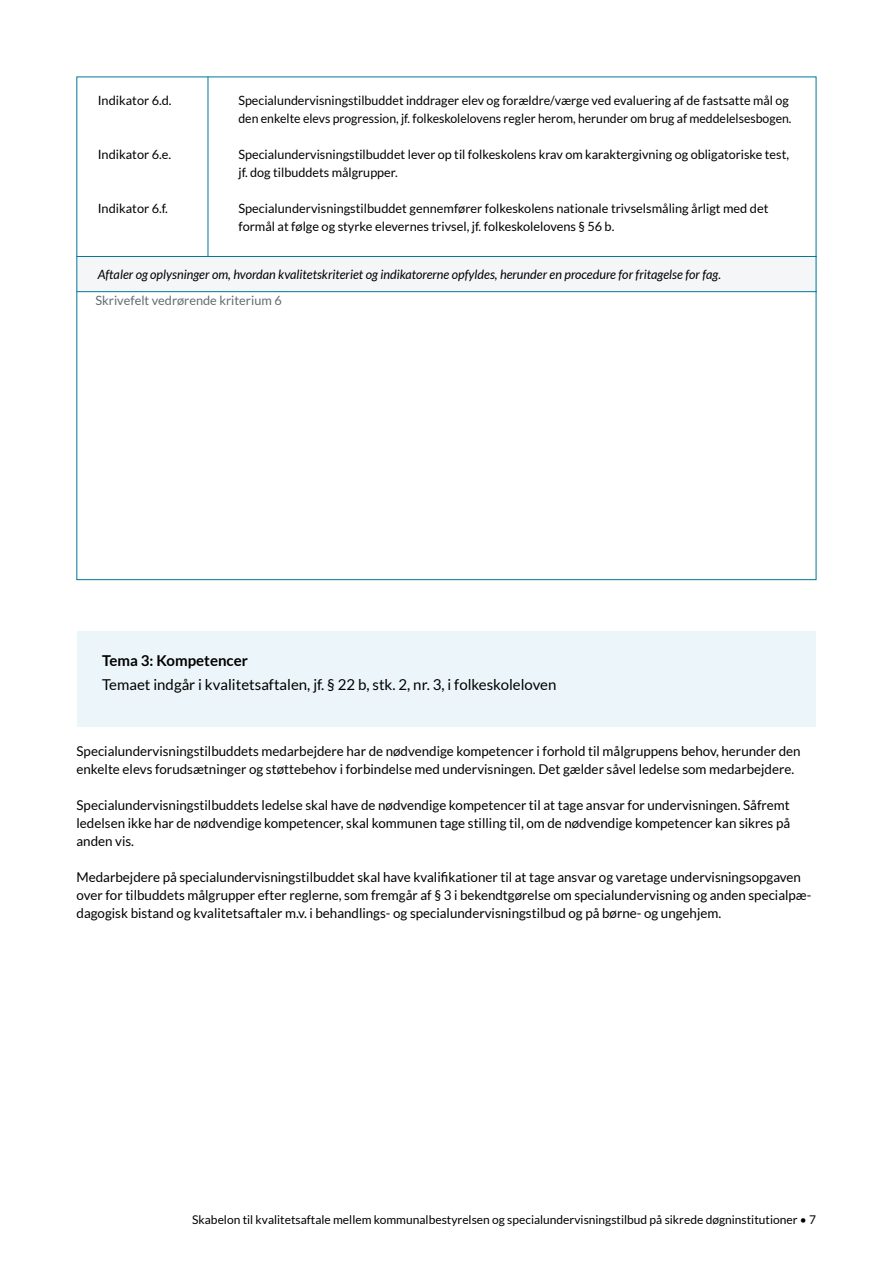
<style>
.page{position:relative;width:893px;height:1263px;background:#fff}
.page>*{position:absolute;margin:0;border:0;box-sizing:border-box;transform-origin:0 0}
.Manchet_efter_H3{font:15px "Lato";color:#000}
.t1{font:700 15px "Lato";color:#000}
.Brød{font:13.5px/18px "Lato";color:#000}
.Indikator{font:12.75px/18px "Lato";color:#000}
.Aftaler{font:italic 12.75px "Lato";color:#000}
.Skrivefelt{font:12.75px "Lato";color:#616c73}
.t2{font:12px "Lato";color:#000}
</style>
<div class="page">
<div style="left:77px;top:256px;width:740px;height:35px;background:#f5f6f7"></div>
<hr style="left:77px;top:291px;width:740px;height:1px;background:#007798">
<hr style="left:77px;top:256px;width:740px;height:1px;background:#007798">
<div style="left:77px;top:631px;width:739px;height:96px;background:#ecf6fa"></div>
<hr style="left:208px;top:77px;width:1px;height:180px;background:#007798">
<p class="Indikator" style="left:98px;top:91px;width:75px">Indikator 6.d.</p>
<p class="Indikator" style="left:238px;top:91px;width:554px">Specialundervisningstilbuddet inddrager elev og forældre/værge ved evaluering af de fastsatte mål og den enkelte elevs progression, jf. folkeskolelovens regler herom, herunder om brug af meddelelsesbogen.</p>
<p class="Indikator" style="left:98px;top:145px;width:75px">Indikator 6.e.</p>
<p class="Indikator" style="left:238px;top:145px;width:552px">Specialundervisningstilbuddet lever op til folkeskolens krav om karaktergivning og obligatoriske test, jf. dog tilbuddets målgrupper.</p>
<p class="Indikator" style="left:98px;top:199px;width:72px">Indikator 6.f.</p>
<p class="Indikator" style="left:238px;top:199px;width:531px">Specialundervisningstilbuddet gennemfører folkeskolens nationale trivselsmåling årligt med det formål at følge og styrke elevernes trivsel, jf. folkeskolelovens § 56 b.</p>
<p class="Aftaler" style="left:98px;top:267px;width:625px">Aftaler og oplysninger om, hvordan kvalitetskriteriet og indikatorerne opfyldes, herunder en procedure for fritagelse for fag.</p>
<p class="Skrivefelt" style="left:95px;top:293px;width:188px">Skrivefelt vedrørende kriterium 6</p>
<h3 class="t1" style="left:102px;top:652px;width:147px">Tema 3: Kompetencer</h3>
<p class="Manchet_efter_H3" style="left:102px;top:676px;width:456px">Temaet indgår i kvalitetsaftalen, jf. § 22 b, stk. 2, nr. 3, i folkeskoleloven</p>
<p class="Brød" style="left:77px;top:742px;width:725px">Specialundervisningstilbuddets medarbejdere har de nødvendige kompetencer i forhold til målgruppens behov, herunder den enkelte elevs forudsætninger og støttebehov i forbindelse med undervisningen. Det gælder såvel ledelse som medarbejdere.</p>
<p class="Brød" style="left:77px;top:796px;width:715px;text-align:justify">Specialundervisningstilbuddets ledelse skal have de nødvendige kompetencer til at tage ansvar for undervisningen. Såfremt ledelsen ikke har de nødvendige kompetencer, skal kommunen tage stilling til, om de nødvendige kompetencer kan sikres på anden vis.</p>
<p class="Brød" style="left:77px;top:868px;width:736px">Medarbejdere på specialundervisningstilbuddet skal have kvalifikationer til at tage ansvar og varetage undervisningsopgaven over for tilbuddets målgrupper efter reglerne, som fremgår af § 3 i bekendtgørelse om specialundervisning og anden specialpæ&shy;dagogisk bistand og kvalitetsaftaler m.v. i behandlings- og specialundervisningstilbud og på børne- og ungehjem.</p>
<p class="t2" style="left:192px;top:1213px;width:625px">Skabelon til kvalitetsaftale mellem kommunalbestyrelsen og specialundervisningstilbud på sikrede døgninstitutioner • 7</p>
</div>
